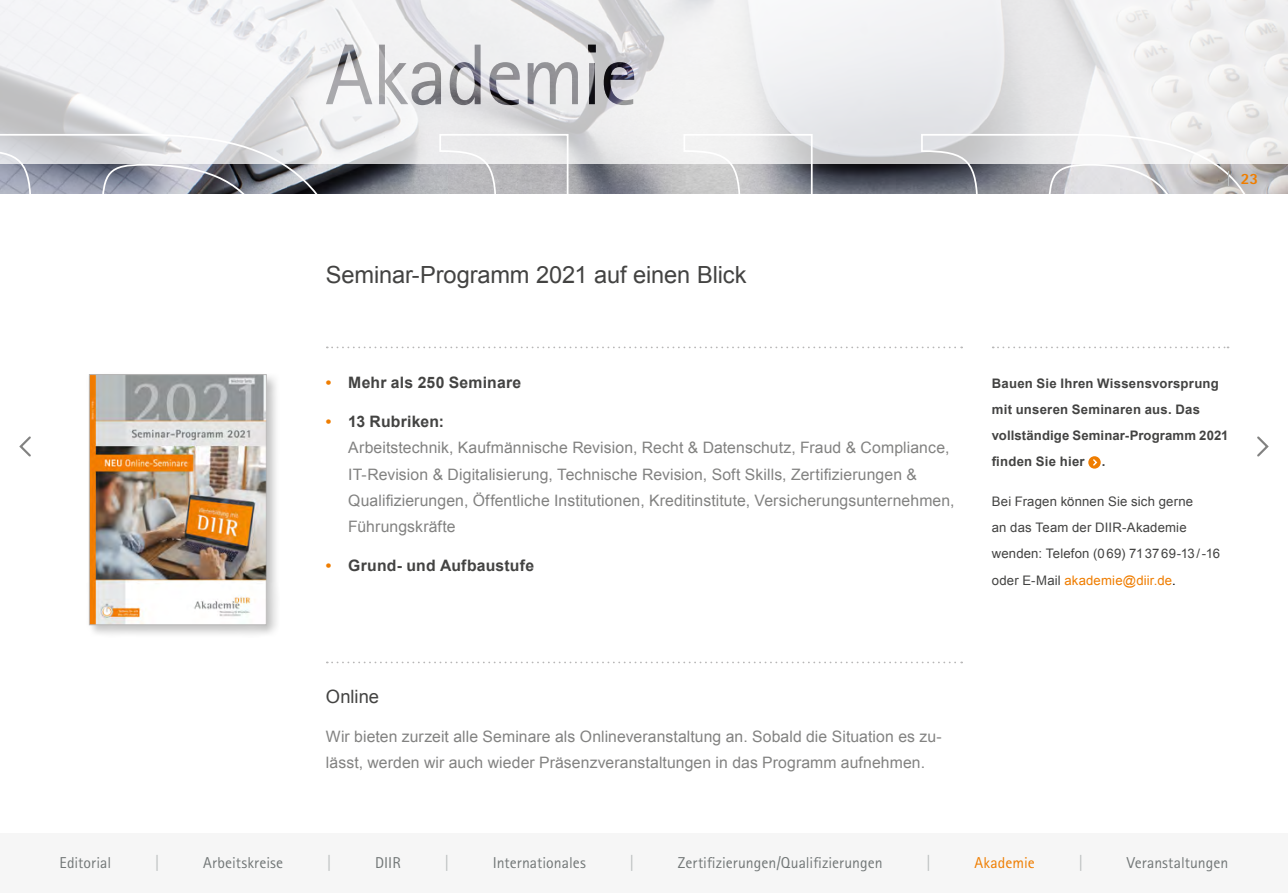
<style>
.page{position:relative;width:1288px;height:893px;background:#fff}
.page>*{position:absolute;margin:0;border:0;box-sizing:border-box;transform-origin:0 0}
.t1{font:23.62px "Arial";letter-spacing:-.005em;color:#434342}
.t2{font:18.38px "Arial";color:#434342}
.t3{font:15.75px/26.2px "Arial";letter-spacing:.005em;color:#828281}
.t4{font:15.75px "Rotis Sans Serif Pro";color:#727777}
.t5{font:700 15.75px "Arial";letter-spacing:.015em;color:#434342}
.t6{font:15.75px "Rotis Sans Serif Pro";letter-spacing:.005em;color:#ef7d00}
.t7{font:15.75px "Rotis Sans Serif Pro";color:#babebe}
.t8{font:800 15.75px "Rotis Sans Serif Pro";color:#ef7d00}
.t9{font:13.12px/26.2px "Arial";letter-spacing:.015em;color:#434342}
.t10{font:700 13.12px/26.2px "Arial";letter-spacing:.015em;color:#434342}
.s1{color:#ef7d00}
.s2{font-weight:700;color:#ef7d00}
.s3{font-weight:700;color:#434342}
.s4{color:#000}
</style>
<div class="page">
<img style="left:359px;top:164px;width:928px;height:29px">
<svg style="left:0;top:0;width:1287px;height:164px;fill:#f0f0f2"></svg>
<svg style="left:326px;top:45px;width:308px;height:60px"></svg>
<svg style="left:0;top:133px;width:359px;height:60px"></svg>
<svg style="left:438px;top:133px;width:131px;height:60px;background:#d2d2d4"></svg>
<svg style="left:682px;top:133px;width:131px;height:60px"></svg>
<div style="left:0;top:833px;width:1287px;height:60px;background:#f6f6f6"></div>
<svg style="left:327px;top:347px;width:635px;height:1px"></svg>
<svg style="left:327px;top:662px;width:635px;height:1px"></svg>
<div style="left:86px;top:371px;width:193px;height:267px;background:#000;opacity:.25"></div>
<img style="left:91px;top:377px;width:173px;height:246px">
<div style="left:89px;top:375px;width:177px;height:250px;border:1px solid #b8b7b7"></div>
<svg style="left:992px;top:347px;width:236px;height:1px"></svg>
<svg style="left:1088px;top:456px;width:12px;height:13px"></svg>
<svg style="left:1091px;top:458px;width:7px;height:9px"></svg>
<svg style="left:1257px;top:436px;width:12px;height:21px"></svg>
<svg style="left:19px;top:436px;width:12px;height:21px"></svg>
<svg style="left:920px;top:133px;width:361px;height:60px"></svg>
<h1 class="t1" style="left:326px;top:259px;width:422px">Seminar-Programm 2021 auf einen Blick</h1>
<p class="t5" style="left:326px;top:371px;width:197px"><span class="s1">•</span> Mehr als 250 Seminare</p>
<p class="t3" style="left:348px;top:409px;width:608px;text-indent:-22px"><span class="s2">•</span> <span class="s3">13 Rubriken:<br></span>Arbeitstechnik, Kaufmännische Revision, Recht &amp; Datenschutz, Fraud &amp; Compliance, IT-Revision &amp; Digitalisierung, Technische Revision, Soft Skills, Zertifizierungen &amp; Qualifizierungen, Öffentliche Institutionen, Kreditinstitute, Versicherungsunternehmen, Führungskräfte</p>
<p class="t5" style="left:326px;top:555px;width:210px"><span class="s1">•</span> Grund- und Aufbaustufe</p>
<p class="t8" style="left:1240px;top:169px;width:19px">23</p>
<p class="t10" style="left:991px;top:370px;width:238px">Bauen Sie Ihren Wissensvorsprung mit unseren Seminaren aus. Das vollständige Seminar-Programm 2021 finden Sie hier</p>
<p class="t10" style="left:1101px;top:449px;width:5px">.</p>
<p class="t9" style="left:991px;top:488px;width:230px">Bei Fragen können Sie sich gerne<br>an das Team der DIIR-Akademie wenden: Telefon (069) 713769-13/-16 oder E-Mail <span class="s1">akademie@diir.de</span><span class="s4">.</span></p>
<p class="t2" style="left:326px;top:684px;width:55px">Online</p>
<p class="t3" style="left:326px;top:724px;width:617px">Wir bieten zurzeit alle Seminare als Onlineveranstaltung an. Sobald die Situation es zu&shy;lässt, werden wir auch wieder Präsenzveranstaltungen in das Programm aufnehmen.</p>
<p class="t4" style="left:60px;top:853px;width:53px">Editorial</p>
<p class="t7" style="left:155px;top:853px;width:6px">|</p>
<p class="t4" style="left:203px;top:853px;width:82px">Arbeitskreise</p>
<p class="t7" style="left:327px;top:853px;width:6px">|</p>
<p class="t4" style="left:375px;top:853px;width:27px">DIIR</p>
<p class="t7" style="left:444px;top:853px;width:6px">|</p>
<p class="t4" style="left:492px;top:853px;width:95px">Internationales</p>
<p class="t7" style="left:630px;top:853px;width:6px">|</p>
<p class="t4" style="left:677px;top:853px;width:206px">Zertifizierungen/Qualifizierungen</p>
<p class="t7" style="left:926px;top:853px;width:6px">|</p>
<p class="t6" style="left:974px;top:853px;width:62px">Akademie</p>
<p class="t7" style="left:1078px;top:853px;width:6px">|</p>
<p class="t4" style="left:1126px;top:853px;width:103px">Veranstaltungen</p>
</div>
